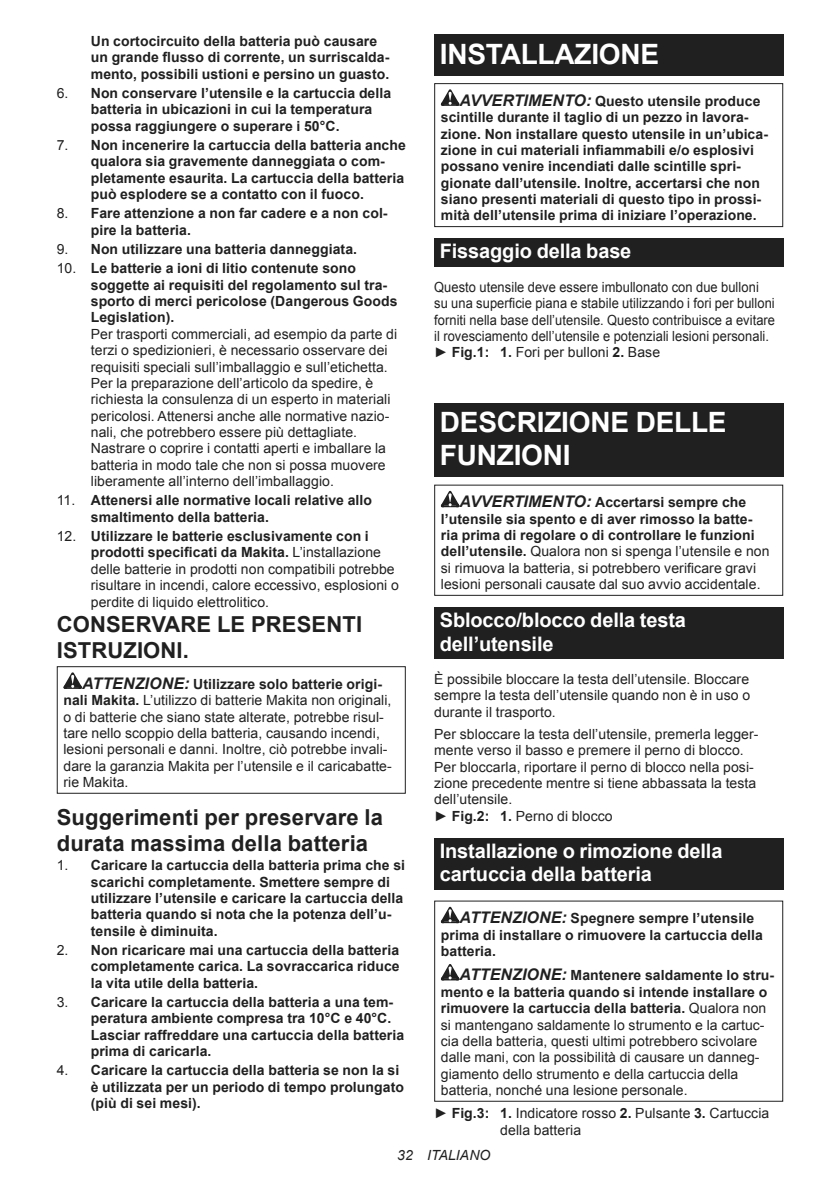
<style>
.page{position:relative;width:840px;height:1191px;background:#fff}
.page>*{position:absolute;margin:0;border:0;box-sizing:border-box;transform-origin:0 0}
.t1{font:700 28px/32.8px "Arial";letter-spacing:-.01em;color:#fff}
.t2{font:700 22px/25.8px "Arial";letter-spacing:.005em;color:#202020}
.t3{font:700 20px/23.4px "Arial";letter-spacing:-.01em;color:#fff}
.t4{font:14px/16.4px "Arial";letter-spacing:.005em;color:#202020}
.t5{font:700 14px/16.4px "Arial";letter-spacing:.005em;color:#202020}
.t6{font:14px/16.4px "Arial";letter-spacing:.005em;color:#202020;scale:.92 1}
.t7{font:italic 14px "Arial";letter-spacing:.005em;color:#202020}
.s1{font-weight:400}
.s2{font-weight:700}
.s3{font-weight:700;font-style:italic;font-size:16px}
.s4{font-style:italic;font-size:16px}
</style>
<div class="page">
<svg style="left:63px;top:672px;width:19px;height:17px"></svg>
<div style="left:57px;top:666px;width:348px;height:127px;border:1px solid #202020"></div>
<div style="left:434px;top:34px;width:348px;height:41px;background:#202020"></div>
<svg style="left:440px;top:89px;width:19px;height:17px"></svg>
<div style="left:434px;top:83px;width:348px;height:144px;border:1px solid #202020"></div>
<div style="left:434px;top:238px;width:348px;height:29px;background:#202020"></div>
<div style="left:434px;top:403px;width:348px;height:73px;background:#202020"></div>
<svg style="left:440px;top:491px;width:19px;height:16px"></svg>
<div style="left:434px;top:484px;width:348px;height:112px;border:1px solid #202020"></div>
<div style="left:434px;top:607px;width:348px;height:52px;background:#202020"></div>
<div style="left:434px;top:837px;width:348px;height:52px;background:#202020"></div>
<svg style="left:440px;top:906px;width:19px;height:17px"></svg>
<svg style="left:440px;top:964px;width:19px;height:16px"></svg>
<p class="t5" style="left:91px;top:34px;width:300px">Un cortocircuito della batteria può causare un grande flusso di corrente, un surriscalda&shy;mento, possibili ustioni e persino un guasto.</p>
<p class="t5" style="left:91px;top:86px;width:302px;text-indent:-34px"><span class="s1">6.</span> Non conservare l’utensile e la cartuccia della batteria in ubicazioni in cui la temperatura possa raggiungere o superare i 50°C.</p>
<p class="t5" style="left:91px;top:138px;width:316px;text-indent:-34px"><span class="s1">7.</span> Non incenerire la cartuccia della batteria anche qualora sia gravemente danneggiata o com&shy;pletamente esaurita. La cartuccia della batteria può esplodere se a contatto con il fuoco.</p>
<p class="t5" style="left:91px;top:206px;width:298px;text-indent:-34px"><span class="s1">8.</span> Fare attenzione a non far cadere e a non col&shy;pire la batteria.</p>
<p class="t5" style="left:57px;top:242px;width:302px"><span class="s1">9.</span> Non utilizzare una batteria danneggiata.</p>
<p class="t5" style="left:91px;top:261px;width:308px;text-indent:-34px"><span class="s1">10.</span> Le batterie a ioni di litio contenute sono soggette ai requisiti del regolamento sul tra&shy;sporto di merci pericolose (Dangerous Goods Legislation).</p>
<p class="t4" style="left:91px;top:326px;width:308px">Per trasporti commerciali, ad esempio da parte di terzi o spedizionieri, è necessario osservare dei requisiti speciali sull’imballaggio e sull’etichetta.<br>Per la preparazione dell’articolo da spedire, è richiesta la consulenza di un esperto in materiali pericolosi. Attenersi anche alle normative nazio&shy;nali, che potrebbero essere più dettagliate.<br>Nastrare o coprire i contatti aperti e imballare la batteria in modo tale che non si possa muovere liberamente all’interno dell’imballaggio.</p>
<p class="t5" style="left:91px;top:493px;width:282px;text-indent:-34px"><span class="s1">11.</span> Attenersi alle normative locali relative allo smaltimento della batteria.</p>
<p class="t4" style="left:91px;top:529px;width:309px;text-indent:-34px">12. <span class="s2">Utilizzare le batterie esclusivamente con i prodotti specificati da Makita.</span> L’installazione delle batterie in prodotti non compatibili potrebbe risultare in incendi, calore eccessivo, esplosioni o perdite di liquido elettrolitico.</p>
<h2 class="t2" style="left:57px;top:613px;width:307px">CONSERVARE LE PRESENTI<br>ISTRUZIONI.</h2>
<p class="t4" style="left:63px;top:676px;width:330px;text-indent:19px"><span class="s3">ATTENZIONE:</span> <span class="s2">Utilizzare solo batterie origi&shy;nali Makita.</span> L’utilizzo di batterie Makita non originali, o di batterie che siano state alterate, potrebbe risul&shy;tare nello scoppio della batteria, causando incendi, lesioni personali e danni. Inoltre, ciò potrebbe invali&shy;dare la garanzia Makita per l’utensile e il caricabatte&shy;rie Makita.</p>
<h2 class="t2" style="left:57px;top:806px;width:327px">Suggerimenti per preservare la durata massima della batteria</h2>
<p class="t5" style="left:91px;top:858px;width:316px;text-indent:-34px"><span class="s1">1.</span> Caricare la cartuccia della batteria prima che si scarichi completamente. Smettere sempre di utilizzare l’utensile e caricare la cartuccia della batteria quando si nota che la potenza dell’u&shy;tensile è diminuita.</p>
<p class="t5" style="left:91px;top:943px;width:310px;text-align:justify;text-indent:-34px"><span class="s1">2.</span> Non ricaricare mai una cartuccia della batteria completamente carica. La sovraccarica riduce la vita utile della batteria.</p>
<p class="t5" style="left:91px;top:995px;width:315px;text-indent:-34px"><span class="s1">3.</span> Caricare la cartuccia della batteria a una tem&shy;peratura ambiente compresa tra 10°C e 40°C.<br>Lasciar raffreddare una cartuccia della batteria prima di caricarla.</p>
<p class="t5" style="left:91px;top:1063px;width:314px;text-indent:-34px"><span class="s1">4.</span> Caricare la cartuccia della batteria se non la si è utilizzata per un periodo di tempo prolungato (più di sei mesi).</p>
<h1 class="t1" style="left:439px;top:40px;width:221px">INSTALLAZIONE</h1>
<p class="t5" style="left:440px;top:94px;width:328px;text-indent:19px"><span class="s4">AVVERTIMENTO:</span> Questo utensile produce scintille durante il taglio di un pezzo in lavora&shy;zione. Non installare questo utensile in un’ubica&shy;zione in cui materiali infiammabili e/o esplosivi possano venire incendiati dalle scintille spri&shy;gionate dall’utensile. Inoltre, accertarsi che non siano presenti materiali di questo tipo in prossi&shy;mità dell’utensile prima di iniziare l’operazione.</p>
<h3 class="t3" style="left:439px;top:241px;width:193px">Fissaggio della base</h3>
<p class="t6" style="left:434px;top:279px;width:372px">Questo utensile deve essere imbullonato con due bulloni su una superficie piana e stabile utilizzando i fori per bulloni forniti nella base dell’utensile. Questo contribuisce a evitare il rovesciamento dell’utensile e potenziali lesioni personali. ► <span class="s2">Fig.1: 1.</span> Fori per bulloni <span class="s2">2.</span> Base</p>
<h1 class="t1" style="left:439px;top:408px;width:288px">DESCRIZIONE DELLE<br>FUNZIONI</h1>
<p class="t4" style="left:440px;top:495px;width:330px;text-indent:19px"><span class="s3">AVVERTIMENTO:</span> <span class="s2">Accertarsi sempre che l’utensile sia spento e di aver rimosso la batte&shy;ria prima di regolare o di controllare le funzioni dell’utensile.</span> Qualora non si spenga l’utensile e non si rimuova la batteria, si potrebbero verificare gravi lesioni personali causate dal suo avvio accidentale.</p>
<h3 class="t3" style="left:439px;top:609px;width:247px">Sblocco/blocco della testa dell’utensile</h3>
<p class="t4" style="left:434px;top:671px;width:317px;text-align:justify">È possibile bloccare la testa dell’utensile. Bloccare sempre la testa dell’utensile quando non è in uso o durante il trasporto.</p>
<p class="t4" style="left:434px;top:726px;width:325px">Per sbloccare la testa dell’utensile, premerla legger&shy;mente verso il basso e premere il perno di blocco.<br>Per bloccarla, riportare il perno di blocco nella posi&shy;zione precedente mentre si tiene abbassata la testa dell’utensile.<br>► <span class="s2">Fig.2: 1.</span> Perno di blocco</p>
<h3 class="t3" style="left:439px;top:840px;width:284px">Installazione o rimozione della cartuccia della batteria</h3>
<p class="t5" style="left:440px;top:911px;width:323px;text-indent:19px"><span class="s4">ATTENZIONE:</span> Spegnere sempre l’utensile prima di installare o rimuovere la cartuccia della batteria.</p>
<p class="t4" style="left:440px;top:968px;width:334px;text-indent:19px"><span class="s3">ATTENZIONE:</span> <span class="s2">Mantenere saldamente lo stru&shy;mento e la batteria quando si intende installare o rimuovere la cartuccia della batteria.</span> Qualora non si mantengano saldamente lo strumento e la cartuc&shy;cia della batteria, questi ultimi potrebbero scivolare dalle mani, con la possibilità di causare un danneg&shy;giamento dello strumento e della cartuccia della batteria, nonché una lesione personale.</p>
<p class="t4" style="left:500px;top:1105px;width:270px;text-indent:-66px">► <span class="s2">Fig.3: 1.</span> Indicatore rosso <span class="s2">2.</span> Pulsante <span class="s2">3.</span> Cartuccia della batteria</p>
<p class="t7" style="left:397px;top:1150px;width:95px">32 ITALIANO</p>
</div>
